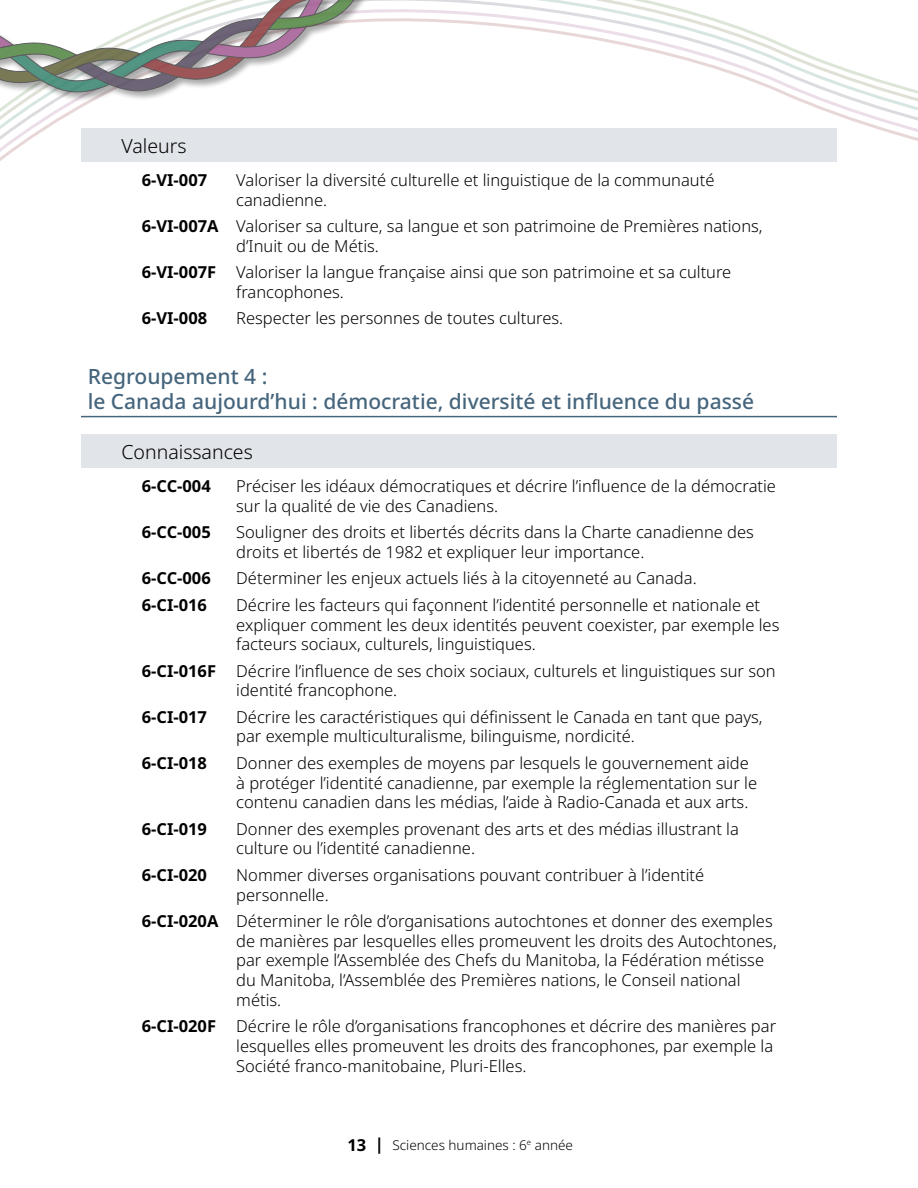
<style>
.page{position:relative;width:918px;height:1188px;background:#fff}
.page>*{position:absolute;margin:0;border:0;box-sizing:border-box;transform-origin:0 0}
.Header_Outcomes{font:500 21px/25.2px "Noto Sans";color:#45657d}
.GLO{font:300 19.5px "Noto Sans";color:#000}
.Learning_Outcome{font:300 16.5px/19.8px "Noto Sans";color:#000}
.Learning_Outcome-2{font:700 16.5px "Noto Sans";color:#000}
.t1{font:300 13.5px "Noto Sans";color:#000}
.s1{font-weight:700}
.s2{font-weight:700;font-size:16.5px}
</style>
<div class="page">
<svg style="left:0;top:0;width:918px;height:161px"></svg>
<div style="left:0;top:0;width:515px;height:102px;background:#000;opacity:.4"></div>
<svg style="left:0;top:0;width:407px;height:96px"></svg>
<div style="left:81px;top:129px;width:756px;height:33px;background:#e1e4e8"></div>
<hr style="left:81px;top:416px;width:756px;height:1px;background:#45657d">
<div style="left:81px;top:435px;width:756px;height:33px;background:#e1e4e8"></div>
<h4 class="GLO" style="left:122px;top:132px;width:67px">Valeurs</h4>
<p class="Learning_Outcome-2" style="left:142px;top:168px;width:67px">6-VI-007</p>
<p class="Learning_Outcome" style="left:236px;top:170px;width:480px">Valoriser la diversité culturelle et linguistique de la communauté canadienne.</p>
<p class="Learning_Outcome" style="left:236px;top:217px;width:528px;text-indent:-94px"><span class="s1">6-VI-007A</span> Valoriser sa culture, sa langue et son patrimoine de Premières nations, d’Inuit ou de Métis.</p>
<p class="Learning_Outcome" style="left:236px;top:263px;width:497px;text-indent:-94px"><span class="s1">6-VI-007F</span> Valoriser la langue française ainsi que son patrimoine et sa culture francophones.</p>
<p class="Learning_Outcome-2" style="left:142px;top:307px;width:67px">6-VI-008</p>
<p class="Learning_Outcome" style="left:236px;top:309px;width:328px">Respecter les personnes de toutes cultures.</p>
<h3 class="Header_Outcomes" style="left:88px;top:364px;width:668px">Regroupement 4 :<br>le Canada aujourd’hui : démocratie, diversité et influence du passé</h3>
<h4 class="GLO" style="left:122px;top:438px;width:133px">Connaissances</h4>
<p class="Learning_Outcome-2" style="left:142px;top:475px;width:71px">6-CC-004</p>
<p class="Learning_Outcome" style="left:236px;top:477px;width:541px">Préciser les idéaux démocratiques et décrire l’influence de la démocratie sur la qualité de vie des Canadiens.</p>
<p class="Learning_Outcome-2" style="left:142px;top:521px;width:71px">6-CC-005</p>
<p class="Learning_Outcome" style="left:236px;top:523px;width:519px">Souligner des droits et libertés décrits dans la Charte canadienne des droits et libertés de 1982 et expliquer leur importance.</p>
<p class="Learning_Outcome-2" style="left:142px;top:567px;width:71px">6-CC-006</p>
<p class="Learning_Outcome" style="left:236px;top:569px;width:462px">Déterminer les enjeux actuels liés à la citoyenneté au Canada.</p>
<p class="Learning_Outcome-2" style="left:142px;top:593px;width:67px">6-CI-016</p>
<p class="Learning_Outcome" style="left:236px;top:595px;width:545px">Décrire les facteurs qui façonnent l’identité personnelle et nationale et expliquer comment les deux identités peuvent coexister, par exemple les facteurs sociaux, culturels, linguistiques.</p>
<p class="Learning_Outcome" style="left:236px;top:661px;width:541px;text-indent:-94px"><span class="s1">6-CI-016F</span> Décrire l’influence de ses choix sociaux, culturels et linguistiques sur son identité francophone.</p>
<p class="Learning_Outcome-2" style="left:142px;top:705px;width:67px">6-CI-017</p>
<p class="Learning_Outcome" style="left:236px;top:707px;width:528px">Décrire les caractéristiques qui définissent le Canada en tant que pays, par exemple multiculturalisme, bilinguisme, nordicité.</p>
<p class="Learning_Outcome-2" style="left:142px;top:751px;width:67px">6-CI-018</p>
<p class="Learning_Outcome" style="left:236px;top:753px;width:522px">Donner des exemples de moyens par lesquels le gouvernement aide à protéger l’identité canadienne, par exemple la réglementation sur le contenu canadien dans les médias, l’aide à Radio-Canada et aux arts.</p>
<p class="Learning_Outcome-2" style="left:142px;top:817px;width:67px">6-CI-019</p>
<p class="Learning_Outcome" style="left:236px;top:819px;width:504px">Donner des exemples provenant des arts et des médias illustrant la culture ou l’identité canadienne.</p>
<p class="Learning_Outcome-2" style="left:142px;top:863px;width:67px">6-CI-020</p>
<p class="Learning_Outcome" style="left:236px;top:865px;width:470px">Nommer diverses organisations pouvant contribuer à l’identité personnelle.</p>
<p class="Learning_Outcome" style="left:236px;top:911px;width:542px;text-indent:-94px"><span class="s1">6-CI-020A</span> Déterminer le rôle d’organisations autochtones et donner des exemples de manières par lesquelles elles promeuvent les droits des Autochtones, par exemple l’Assemblée des Chefs du Manitoba, la Fédération métisse du Manitoba, l’Assemblée des Premières nations, le Conseil national métis.</p>
<p class="Learning_Outcome" style="left:236px;top:1017px;width:541px;text-indent:-94px"><span class="s1">6-CI-020F</span> Décrire le rôle d’organisations francophones et décrire des manières par lesquelles elles promeuvent les droits des francophones, par exemple la<br>Société franco-manitobaine, Pluri-Elles.</p>
<p class="t1" style="left:347px;top:1135px;width:227px"><span class="s2">13 |</span> Sciences humaines : 6<sup>e</sup> année</p>
</div>
